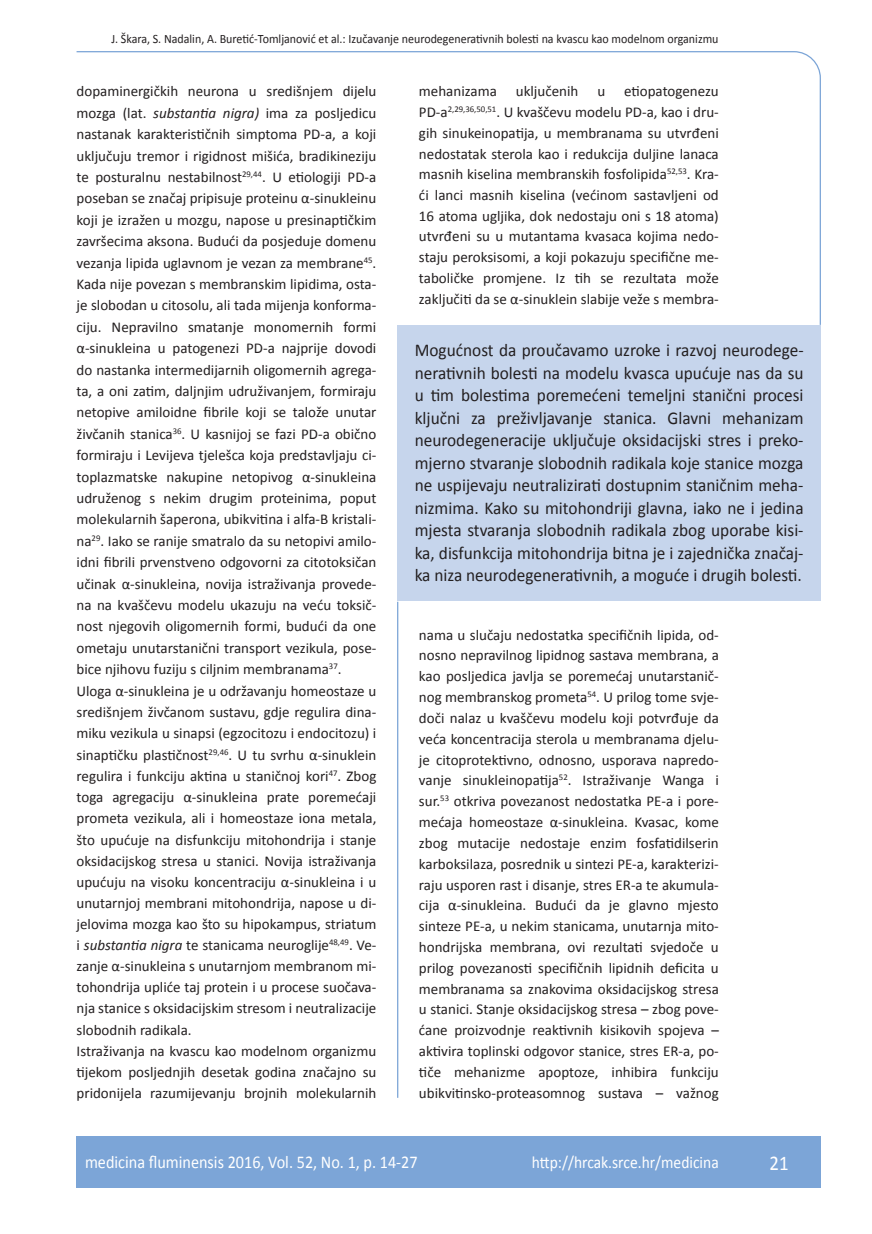
<style>
.page{position:relative;width:872px;height:1234px;background:#fff}
.page>*{position:absolute;margin:0;border:0;box-sizing:border-box;transform-origin:0 0}
.t1{font:21px "Calibri";color:#fff;scale:.9 1}
.t2{font:18px/22.5px "Calibri";color:#231f20;text-align:justify;scale:.96 1}
.t3{font:18px "Calibri";color:#fff;scale:.9 1}
.t4{font:17.25px "Calibri";color:#fff;scale:.9 1}
.t5{font:15px/21.3px "Calibri";color:#231f20;text-align:justify}
.t6{font:12.75px "Calibri";color:#231f20;scale:.94 1}
.s1{font-style:italic}
</style>
<div class="page">
<svg style="left:76px;top:51px;width:745px;height:275px"></svg>
<hr style="left:397px;top:601px;width:1px;height:496px;background:#7ca5d7">
<div style="left:77px;top:1135px;width:744px;height:51px;background:#7ca5d7"></div>
<div style="left:398px;top:325px;width:422px;height:276px;background:#c6d5ec"></div>
<p class="t6" style="left:111px;top:30px;width:647px">J. Škara, S. Nadalin, A. Buretić-Tomljanović et al.: Izučavanje neurodegenerativnih bolesti na kvascu kao modelnom organizmu</p>
<p class="t5" style="left:77px;top:80px;width:301px;text-align:left">dopaminergičkih neurona u središnjem dijelu mozga (lat. <span class="s1">substantia nigra)</span> ima za posljedicu nastanak karakterističnih simptoma PD-a, a koji uključuju tremor i rigidnost mišića, bradikineziju te posturalnu nestabilnost<sup>29,44</sup>. U etiologiji PD-a poseban se značaj pripisuje proteinu α-sinukleinu koji je izražen u mozgu, napose u presinaptičkim završecima aksona. Budući da posjeduje domenu vezanja lipida uglavnom je vezan za membrane<sup>45</sup>.<br>Kada nije povezan s membranskim lipidima, osta&shy;je slobodan u citosolu, ali tada mijenja konforma&shy;ciju. Nepravilno smatanje monomernih formi α-sinukleina u patogenezi PD-a najprije dovodi do nastanka intermedijarnih oligomernih agrega&shy;ta, a oni zatim, daljnjim udruživanjem, formiraju netopive amiloidne fibrile koji se talože unutar živčanih stanica<sup>36</sup>. U kasnijoj se fazi PD-a obično formiraju i Levijeva tjelešca koja predstavljaju ci&shy;toplazmatske nakupine netopivog α-sinukleina udruženog s nekim drugim proteinima, poput molekularnih šaperona, ubikvitina i alfa-B kristali&shy;na<sup>29</sup>. Iako se ranije smatralo da su netopivi amilo&shy;idni fibrili prvenstveno odgovorni za citotoksičan učinak α-sinukleina, novija istraživanja provede&shy;na na kvaščevu modelu ukazuju na veću toksič&shy;nost njegovih oligomernih formi, budući da one ometaju unutarstanični transport vezikula, pose&shy;bice njihovu fuziju s ciljnim membranama<sup>37</sup>.<br>Uloga α-sinukleina je u održavanju homeostaze u središnjem živčanom sustavu, gdje regulira dina&shy;miku vezikula u sinapsi (egzocitozu i endocitozu) i sinaptičku plastičnost<sup>29,46</sup>. U tu svrhu α-sinuklein regulira i funkciju aktina u staničnoj kori<sup>47</sup>. Zbog toga agregaciju α-sinukleina prate poremećaji prometa vezikula, ali i homeostaze iona metala, što upućuje na disfunkciju mitohondrija i stanje oksidacijskog stresa u stanici. Novija istraživanja upućuju na visoku koncentraciju α-sinukleina i u unutarnjoj membrani mitohondrija, napose u di&shy;jelovima mozga kao što su hipokampus, striatum i <span class="s1">substantia nigra</span> te stanicama neuroglije<sup>48,49</sup>. Ve&shy;zanje α-sinukleina s unutarnjom membranom mi&shy;tohondrija upliće taj protein i u procese suočava&shy;nja stanice s oksidacijskim stresom i neutralizacije slobodnih radikala.<br>Istraživanja na kvascu kao modelnom organizmu tijekom posljednjih desetak godina značajno su pridonijela razumijevanju brojnih molekularnih</p>
<p class="t5" style="left:419px;top:80px;width:79px">mehanizama</p>
<p class="t5" style="left:516px;top:80px;width:64px">uključenih</p>
<p class="t5" style="left:597px;top:80px;width:9px">u</p>
<p class="t5" style="left:419px;top:80px;width:301px;line-height:20.7px;text-indent:205px">etiopatogenezu PD-a<sup>2,29,36,50,51</sup>. U kvaščevu modelu PD-a, kao i dru&shy;gih sinukeinopatija, u membranama su utvrđeni nedostatak sterola kao i redukcija duljine lanaca masnih kiselina membranskih fosfolipida<sup>52,53</sup>. Kra&shy;ći lanci masnih kiselina (većinom sastavljeni od 16 atoma ugljika, dok nedostaju oni s 18 atoma) utvrđeni su u mutantama kvasaca kojima nedo&shy;staju peroksisomi, a koji pokazuju specifične me&shy;taboličke promjene. Iz tih se rezultata može zaključiti da se α-sinuklein slabije veže s membra-</p>
<p class="t2" style="left:415px;top:338px;width:407px">Mogućnost da proučavamo uzroke i razvoj neurodege&shy;nerativnih bolesti na modelu kvasca upućuje nas da su u tim bolestima poremećeni temeljni stanični procesi ključni za preživljavanje stanica. Glavni mehanizam neurodegeneracije uključuje oksidacijski stres i preko&shy;mjerno stvaranje slobodnih radikala koje stanice mozga ne uspijevaju neutralizirati dostupnim staničnim meha&shy;nizmima. Kako su mitohondriji glavna, iako ne i jedina mjesta stvaranja slobodnih radikala zbog uporabe kisi&shy;ka, disfunkcija mitohondrija bitna je i zajednička značaj&shy;ka niza neurodegenerativnih, a moguće i drugih bolesti.</p>
<p class="t5" style="left:419px;top:623px;width:301px;line-height:20.9px">nama u slučaju nedostatka specifičnih lipida, od&shy;nosno nepravilnog lipidnog sastava membrana, a kao posljedica javlja se poremećaj unutarstanič&shy;nog membranskog prometa<sup>54</sup>. U prilog tome svje&shy;doči nalaz u kvaščevu modelu koji potvrđuje da veća koncentracija sterola u membranama djelu&shy;je citoprotektivno, odnosno, usporava napredo&shy;vanje sinukleinopatija<sup>52</sup>. Istraživanje Wanga i sur.<sup>53</sup> otkriva povezanost nedostatka PE-a i pore&shy;mećaja homeostaze α-sinukleina. Kvasac, kome zbog mutacije nedostaje enzim fosfatidilserin karboksilaza, posrednik u sintezi PE-a, karakterizi&shy;raju usporen rast i disanje, stres ER-a te akumula&shy;cija α-sinukleina. Budući da je glavno mjesto sinteze PE-a, u nekim stanicama, unutarnja mito&shy;hondrijska membrana, ovi rezultati svjedoče u prilog povezanosti specifičnih lipidnih deficita u membranama sa znakovima oksidacijskog stresa u stanici. Stanje oksidacijskog stresa – zbog pove&shy;ćane proizvodnje reaktivnih kisikovih spojeva – aktivira toplinski odgovor stanice, stres ER-a, po&shy;tiče mehanizme apoptoze, inhibira funkciju ubikvitinsko-proteasomnog sustava – važnog</p>
<p class="t3" style="left:85px;top:1150px;width:371px">medicina fluminensis 2016, Vol. 52, No. 1, p. 14-27</p>
<p class="t4" style="left:532px;top:1151px;width:209px">http://hrcak.srce.hr/medicina</p>
<h1 class="t1" style="left:769px;top:1149px;width:23px">21</h1>
</div>
